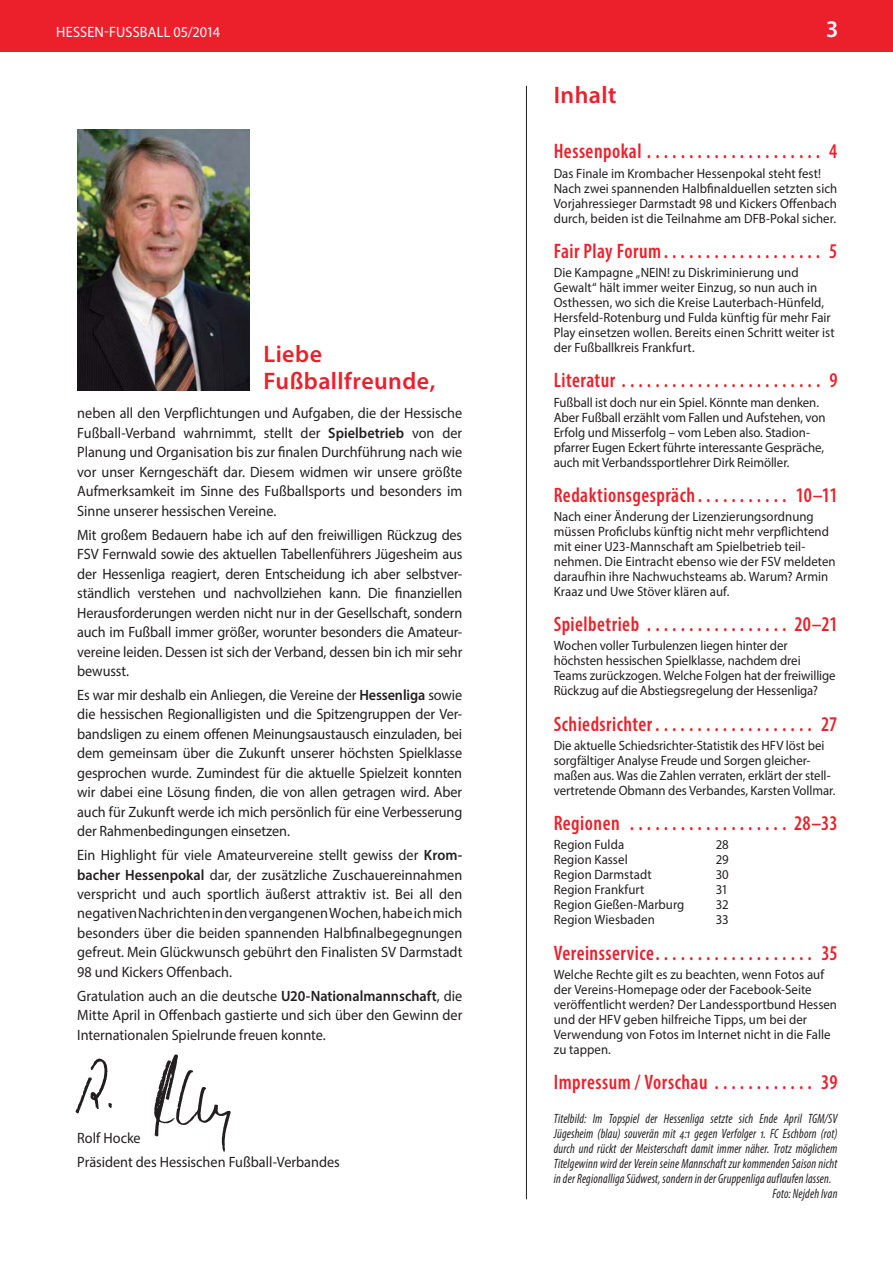
<style>
.page{position:relative;width:893px;height:1263px;background:#fff}
.page>*{position:absolute;margin:0;border:0;box-sizing:border-box;transform-origin:0 0}
.t1{font:600 24px/27px "Myriad Pro";letter-spacing:.015em;color:#ec202b}
.t2{font:600 24px "Myriad Pro";color:#fff;scale:.95 1}
.t3{font:600 condensed 21px "Myriad Pro";letter-spacing:.025em;color:#ec202b;scale:.95 1}
.t4{font:15px/19.5px "Myriad Pro";color:#231f20;text-align:justify;scale:.95 1}
.t5{font:15px "Myriad Pro";letter-spacing:.01em;color:#fff;scale:.95 1}
.t6{font:13.5px/15px "Myriad Pro";color:#231f20;scale:.95 1}
.t7{font:italic condensed 13.5px "Myriad Pro";letter-spacing:.015em;color:#231f20;scale:.9 1}
.s1{font-weight:600}
</style>
<div class="page">
<div style="left:0;top:0;width:893px;height:51px;background:#ec202b"></div>
<img style="left:75px;top:1054px;width:156px;height:98px">
<hr style="left:526px;top:86px;width:1px;height:1113px;background:#231f20">
<img style="left:77px;top:130px;width:172px;height:261px">
<p class="t5" style="left:56px;top:26px;width:174px">HESSEN-FUSSBALL 05/2014</p>
<h1 class="t2" style="left:826px;top:20px;width:14px">3</h1>
<h1 class="t1" style="left:264px;top:343px;width:173px">Liebe<br>Fußballfreunde,</h1>
<p class="t4" style="left:77px;top:405px;width:407px">neben all den Verpflichtungen und Aufgaben, die der Hessische Fußball-Verband wahrnimmt, stellt der <span class="s1">Spielbetrieb</span> von der Planung und Organisation bis zur finalen Durchführung nach wie vor unser Kerngeschäft dar. Diesem widmen wir unsere größte Aufmerksamkeit im Sinne des Fußballsports und besonders im Sinne unserer hessischen Vereine.</p>
<p class="t4" style="left:77px;top:526px;width:407px">Mit großem Bedauern habe ich auf den freiwilligen Rückzug des FSV Fernwald sowie des aktuellen Tabellenführers Jügesheim aus der Hessenliga reagiert, deren Entscheidung ich aber selbstver&shy;ständlich verstehen und nachvollziehen kann. Die finanziellen Herausforderungen werden nicht nur in der Gesellschaft, sondern auch im Fußball immer größer, worunter besonders die Amateur&shy;vereine leiden. Dessen ist sich der Verband, dessen bin ich mir sehr bewusst.</p>
<p class="t4" style="left:77px;top:686px;width:407px">Es war mir deshalb ein Anliegen, die Vereine der <span class="s1">Hessenliga</span> sowie die hessischen Regionalligisten und die Spitzengruppen der Ver&shy;bandsligen zu einem offenen Meinungsaustausch einzuladen, bei dem gemeinsam über die Zukunft unserer höchsten Spielklasse gesprochen wurde. Zumindest für die aktuelle Spielzeit konnten wir dabei eine Lösung finden, die von allen getragen wird. Aber auch für Zukunft werde ich mich persönlich für eine Verbesserung der Rahmenbedingungen einsetzen.</p>
<p class="t4" style="left:77px;top:846px;width:407px">Ein Highlight für viele Amateurvereine stellt gewiss der <span class="s1">Krom&shy;bacher Hessenpokal</span> dar, der zusätzliche Zuschauereinnahmen verspricht und auch sportlich äußerst attraktiv ist. Bei all den negativen Nachrichten in den vergangenen Wochen, habe ich mich besonders über die beiden spannenden Halbfinalbegegnungen gefreut. Mein Glückwunsch gebührt den Finalisten SV Darmstadt 98 und Kickers Offenbach.</p>
<p class="t4" style="left:77px;top:987px;width:407px">Gratulation auch an die deutsche <span class="s1">U20-Nationalmannschaft</span>, die Mitte April in Offenbach gastierte und sich über den Gewinn der Internationalen Spielrunde freuen konnte.</p>
<p class="t4" style="left:77px;top:1127px;width:278px;line-height:23.7px">Rolf Hocke<br>Präsident des Hessischen Fußball-Verbandes</p>
<h1 class="t1" style="left:554px;top:83px;width:64px">Inhalt</h1>
<h2 class="t3" style="left:554px;top:143px;width:300px">Hessenpokal . . . . . . . . . . . . . . . . . . . . . 4</h2>
<p class="t6" style="left:554px;top:166px;width:300px">Das Finale im Krombacher Hessenpokal steht fest!<br>Nach zwei spannenden Halbfinalduellen setzten sich Vorjahressieger Darmstadt 98 und Kickers Offenbach durch, beiden ist die Teilnahme am DFB-Pokal sicher.</p>
<h2 class="t3" style="left:554px;top:243px;width:300px">Fair Play Forum . . . . . . . . . . . . . . . . . . . 5</h2>
<p class="t6" style="left:554px;top:266px;width:297px">Die Kampagne „NEIN! zu Diskriminierung und Gewalt“ hält immer weiter Einzug, so nun auch in Osthessen, wo sich die Kreise Lauterbach-Hünfeld, Hersfeld-Rotenburg und Fulda künftig für mehr Fair Play einsetzen wollen. Bereits einen Schritt weiter ist der Fußballkreis Frankfurt.</p>
<h2 class="t3" style="left:554px;top:372px;width:300px">Literatur . . . . . . . . . . . . . . . . . . . . . . . . 9</h2>
<p class="t6" style="left:554px;top:395px;width:288px">Fußball ist doch nur ein Spiel. Könnte man denken.<br>Aber Fußball erzählt vom Fallen und Aufstehen, von Erfolg und Misserfolg – vom Leben also. Stadion&shy;pfarrer Eugen Eckert führte interessante Gespräche, auch mit Verbandssportlehrer Dirk Reimöller.</p>
<h2 class="t3" style="left:554px;top:487px;width:300px">Redaktionsgespräch . . . . . . . . . . . 10–11</h2>
<p class="t6" style="left:554px;top:510px;width:298px">Nach einer Änderung der Lizenzierungsordnung müssen Proficlubs künftig nicht mehr verpflichtend mit einer U23-Mannschaft am Spielbetrieb teil&shy;nehmen. Die Eintracht ebenso wie der FSV meldeten daraufhin ihre Nachwuchsteams ab. Warum? Armin Kraaz und Uwe Stöver klären auf.</p>
<h2 class="t3" style="left:554px;top:616px;width:300px">Spielbetrieb . . . . . . . . . . . . . . . . . 20–21</h2>
<p class="t6" style="left:554px;top:639px;width:298px">Wochen voller Turbulenzen liegen hinter der höchsten hessischen Spielklasse, nachdem drei Teams zurückzogen. Welche Folgen hat der freiwillige Rückzug auf die Abstiegsregelung der Hessenliga?</p>
<h2 class="t3" style="left:554px;top:716px;width:300px">Schiedsrichter . . . . . . . . . . . . . . . . . . . 27</h2>
<p class="t6" style="left:554px;top:739px;width:298px">Die aktuelle Schiedsrichter-Statistik des HFV löst bei sorgfältiger Analyse Freude und Sorgen gleicher&shy;maßen aus. Was die Zahlen verraten, erklärt der stell&shy;vertretende Obmann des Verbandes, Karsten Vollmar.</p>
<h2 class="t3" style="left:554px;top:815px;width:300px">Regionen . . . . . . . . . . . . . . . . . . . 28–33</h2>
<p class="t6" style="left:554px;top:838px;width:76px">Region Fulda</p>
<p class="t6" style="left:716px;top:838px;width:15px">28</p>
<p class="t6" style="left:554px;top:853px;width:79px">Region Kassel</p>
<p class="t6" style="left:716px;top:853px;width:15px">29</p>
<p class="t6" style="left:554px;top:868px;width:105px">Region Darmstadt</p>
<p class="t6" style="left:716px;top:868px;width:15px">30</p>
<p class="t6" style="left:554px;top:883px;width:97px">Region Frankfurt</p>
<p class="t6" style="left:716px;top:883px;width:15px">31</p>
<p class="t6" style="left:554px;top:898px;width:139px">Region Gießen-Marburg</p>
<p class="t6" style="left:716px;top:898px;width:15px">32</p>
<p class="t6" style="left:554px;top:913px;width:108px">Region Wiesbaden</p>
<p class="t6" style="left:716px;top:913px;width:15px">33</p>
<h2 class="t3" style="left:554px;top:945px;width:300px">Vereinsservice . . . . . . . . . . . . . . . . . . . 35</h2>
<p class="t6" style="left:554px;top:968px;width:300px">Welche Rechte gilt es zu beachten, wenn Fotos auf der Vereins-Homepage oder der Facebook-Seite veröffentlicht werden? Der Landessportbund Hessen und der HFV geben hilfreiche Tipps, um bei der Verwendung von Fotos im Internet nicht in die Falle zu tappen.</p>
<h2 class="t3" style="left:554px;top:1074px;width:300px">Impressum / Vorschau . . . . . . . . . . . . 39</h2>
<p class="t7" style="left:554px;top:1114px;width:317px">Titelbild: Im Topspiel der Hessenliga setzte sich Ende April TGM/SV</p>
<p class="t7" style="left:554px;top:1129px;width:317px">Jügesheim (blau) souverän mit 4:1 gegen Verfolger 1. FC Eschborn (rot)</p>
<p class="t7" style="left:554px;top:1144px;width:317px">durch und rückt der Meisterschaft damit immer näher. Trotz möglichem</p>
<p class="t7" style="left:554px;top:1159px;width:317px">Titelgewinn wird der Verein seine Mannschaft zur kommenden Saison nicht</p>
<p class="t7" style="left:554px;top:1174px;width:310px">in der Regionalliga Südwest, sondern in der Gruppenliga auflaufen lassen.</p>
<p class="t7" style="left:772px;top:1189px;width:74px">Foto: Nejdeh Ivan</p>
</div>
